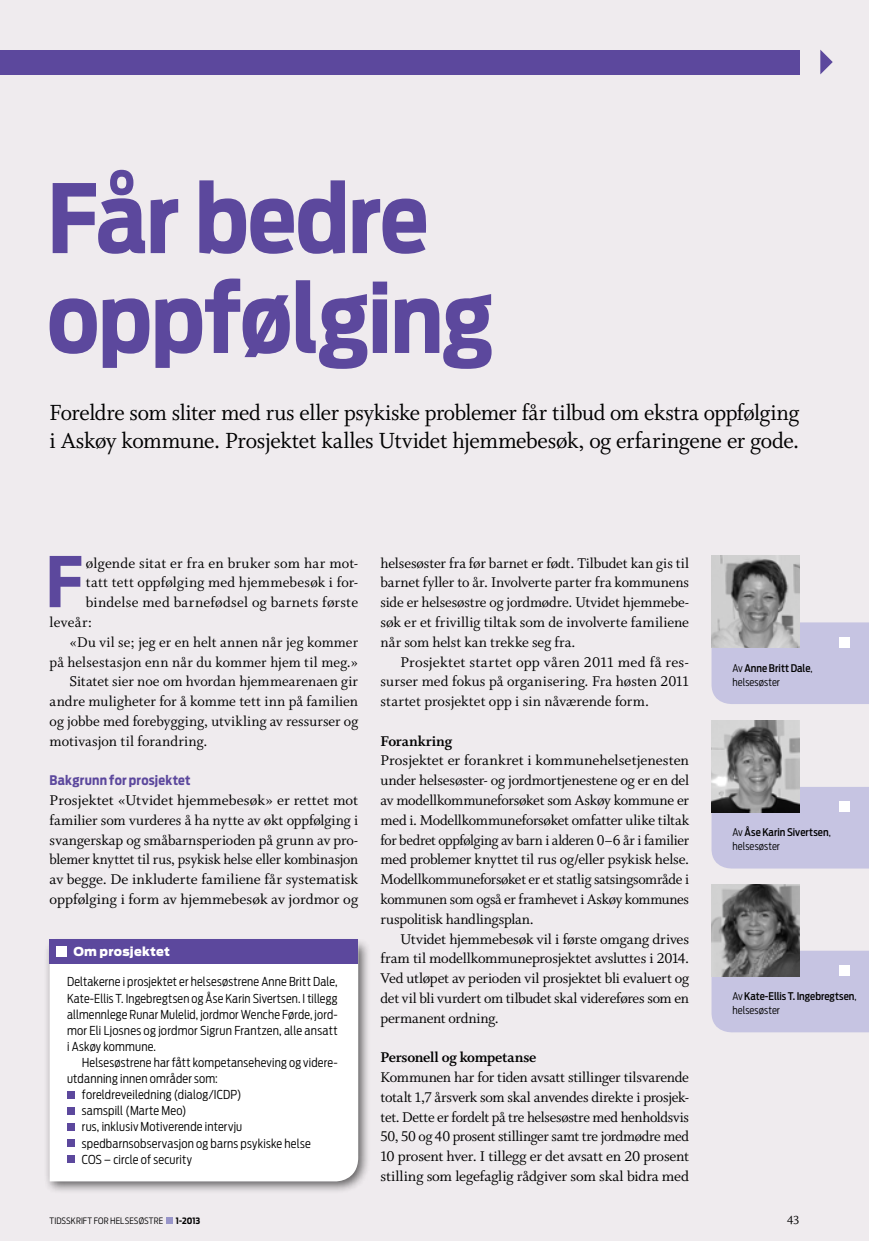
<style>
.page{position:relative;width:869px;height:1241px;background:#fff}
.page>*{position:absolute;margin:0;border:0;box-sizing:border-box;transform-origin:0 0}
.t1{font:700 94.5px/99.8px "Antenna Cond";letter-spacing:-.01em;color:#5c489d}
.t2{font:700 69.12px "Antenna Cond";color:#5c489d}
.t3{font:24.5px/28px "Whitman Roman LF";letter-spacing:-.015em;color:#000}
.t4{font:15.75px/19.8px "Whitman Roman LF";color:#000;text-align:justify}
.t5{font:15.75px "Whitman Bold LF";letter-spacing:-.015em;color:#000}
.t6{font:700 13.12px "Antenna Cond";letter-spacing:.015em;color:#5c489d}
.t7{font:13.12px "Whitman Roman LF";color:#000}
.t8{font:300 12.25px/16.1px "Antenna Cond";letter-spacing:.015em;color:#000;text-align:justify}
.t9{font:900 12.25px "Antenna";letter-spacing:.02em;color:#fff}
.t10{font:500 10.5px/14px "Antenna Cond";letter-spacing:.005em;color:#000}
.t11{font:300 10.5px/14px "Antenna Cond";letter-spacing:.01em;color:#000}
.t12{font:300 8.75px "Antenna Cond";letter-spacing:.015em;color:#000}
.t13{font:700 8.75px "Antenna Cond";color:#000}
.s1{font-weight:500}
.s2{font-weight:300}
</style>
<div class="page">
<div style="left:0;top:0;width:868px;height:1240px;background:#efebee"></div>
<div style="left:0;top:50px;width:799px;height:24px;background:#5c489d"></div>
<svg style="left:820px;top:50px;width:12px;height:24px"></svg>
<div style="left:711px;top:622px;width:157px;height:82px;background:#c6c4e2"></div>
<img style="left:711px;top:556px;width:88px;height:91px">
<div style="left:839px;top:637px;width:11px;height:10px;background:#fff"></div>
<div style="left:711px;top:786px;width:157px;height:83px;background:#c6c4e2"></div>
<img style="left:711px;top:720px;width:88px;height:92px">
<div style="left:839px;top:801px;width:11px;height:11px;background:#fff"></div>
<div style="left:711px;top:950px;width:157px;height:83px;background:#c6c4e2"></div>
<img style="left:711px;top:884px;width:88px;height:91px">
<div style="left:839px;top:965px;width:11px;height:11px;background:#fff"></div>
<div style="left:43px;top:937px;width:328px;height:257px;background:#000;opacity:.6"></div>
<div style="left:50px;top:964px;width:308px;height:217px;background:#fff"></div>
<div style="left:50px;top:939px;width:308px;height:25px;background:#5c489d"></div>
<div style="left:56px;top:946px;width:11px;height:11px;background:#fff"></div>
<div style="left:67px;top:1090px;width:8px;height:8px;background:#5c489d"></div>
<div style="left:67px;top:1106px;width:8px;height:8px;background:#5c489d"></div>
<div style="left:67px;top:1122px;width:8px;height:8px;background:#5c489d"></div>
<div style="left:67px;top:1139px;width:8px;height:7px;background:#5c489d"></div>
<div style="left:67px;top:1155px;width:8px;height:7px;background:#5c489d"></div>
<div style="left:166px;top:1216px;width:7px;height:7px;background:#9895c9"></div>
<h1 class="t1" style="left:47px;top:169px;width:448px">Får bedre oppfølging</h1>
<h3 class="t3" style="left:50px;top:398px;width:750px">Foreldre som sliter med rus eller psykiske problemer får tilbud om ekstra oppfølging i Askøy kommune. Prosjektet kalles Utvidet hjemmebesøk, og erfaringene er gode.</h3>
<h2 class="t2" style="left:46px;top:540px;width:39px">F</h2>
<p class="t4" style="left:86px;top:553px;width:273px">ølgende sitat er fra en bruker som har mot-</p>
<p class="t4" style="left:86px;top:573px;width:273px">tatt tett oppfølging med hjemmebesøk i for-</p>
<p class="t4" style="left:86px;top:592px;width:273px">bindelse med barnefødsel og barnets første</p>
<p class="t4" style="left:50px;top:612px;width:44px">leveår:</p>
<p class="t4" style="left:69px;top:632px;width:290px">«Du vil se; jeg er en helt annen når jeg kommer</p>
<p class="t4" style="left:50px;top:652px;width:310px">på helsestasjon enn når du kommer hjem til meg.»</p>
<p class="t4" style="left:69px;top:671px;width:290px">Sitatet sier noe om hvordan hjemmearenaen gir</p>
<p class="t4" style="left:50px;top:691px;width:310px">andre muligheter for å komme tett inn på familien</p>
<p class="t4" style="left:50px;top:711px;width:310px">og jobbe med forebygging, utvikling av ressurser og</p>
<p class="t4" style="left:50px;top:731px;width:159px">motivasjon til forandring.</p>
<p class="t6" style="left:50px;top:772px;width:142px">Bakgrunn for prosjektet</p>
<p class="t4" style="left:50px;top:790px;width:310px">Prosjektet «Utvidet hjemmebesøk» er rettet mot familier som vurderes å ha nytte av økt oppfølging i svangerskap og småbarnsperioden på grunn av pro&shy;blemer knyttet til rus, psykisk helse eller kombinasjon av begge. De inkluderte familiene får systematisk oppfølging i form av hjemmebesøk av jordmor og</p>
<p class="t9" style="left:73px;top:944px;width:98px">Om prosjektet</p>
<p class="t8" style="left:67px;top:973px;width:272px">Deltakerne i prosjektet er helsesøstrene Anne Britt Dale, Kate-Ellis T. Ingebregtsen og Åse Karin Sivertsen. I tillegg allmennlege Runar Mulelid, jordmor Wenche Førde, jord&shy;mor Eli Ljosnes og jordmor Sigrun Frantzen, alle ansatt i Askøy kommune.</p>
<p class="t8" style="left:82px;top:1054px;width:257px">Helsesøstrene har fått kompetanseheving og videre-</p>
<p class="t8" style="left:67px;top:1070px;width:152px">utdanning innen områder som:</p>
<p class="t8" style="left:82px;top:1086px;width:161px">foreldreveiledning (dialog/ICDP)</p>
<p class="t8" style="left:82px;top:1102px;width:106px">samspill (Marte Meo)</p>
<p class="t8" style="left:82px;top:1118px;width:162px">rus, inklusiv Motiverende intervju</p>
<p class="t8" style="left:82px;top:1134px;width:230px">spedbarnsobservasjon og barns psykiske helse</p>
<p class="t8" style="left:82px;top:1150px;width:112px">COS – circle of security</p>
<p class="t4" style="left:380px;top:553px;width:310px">helsesøster fra før barnet er født. Tilbudet kan gis til barnet fyller to år. Involverte parter fra kommunens side er helsesøstre og jordmødre. Utvidet hjemmebe&shy;søk er et frivillig tiltak som de involverte familiene når som helst kan trekke seg fra.</p>
<p class="t4" style="left:380px;top:652px;width:310px;text-indent:20px">Prosjektet startet opp våren 2011 med få res&shy;surser med fokus på organisering. Fra høsten 2011 startet prosjektet opp i sin nåværende form.</p>
<p class="t5" style="left:380px;top:732px;width:73px">Forankring</p>
<p class="t4" style="left:380px;top:751px;width:310px">Prosjektet er forankret i kommunehelsetjenesten under helsesøster- og jordmortjenestene og er en del av modellkommuneforsøket som Askøy kommune er med i. Modellkommuneforsøket omfatter ulike tiltak for bedret oppfølging av barn i alderen 0–6 år i familier med problemer knyttet til rus og/eller psykisk helse.<br>Modellkommuneforsøket er et statlig satsingsområde i kommunen som også er framhevet i Askøy kommunes ruspolitisk handlingsplan.</p>
<p class="t4" style="left:380px;top:929px;width:310px;text-indent:20px">Utvidet hjemmebesøk vil i første omgang drives fram til modellkommuneprosjektet avsluttes i 2014.<br>Ved utløpet av perioden vil prosjektet bli evaluert og det vil bli vurdert om tilbudet skal videreføres som en permanent ordning.</p>
<p class="t5" style="left:380px;top:1048px;width:157px">Personell og kompetanse</p>
<p class="t4" style="left:380px;top:1067px;width:310px">Kommunen har for tiden avsatt stillinger tilsvarende totalt 1,7 årsverk som skal anvendes direkte i prosjek&shy;tet. Dette er fordelt på tre helsesøstre med henholdsvis 50, 50 og 40 prosent stillinger samt tre jordmødre med 10 prosent hver. I tillegg er det avsatt en 20 prosent stilling som legefaglig rådgiver som skal bidra med</p>
<p class="t11" style="left:732px;top:660px;width:82px">Av <span class="s1">Anne Britt Dale</span>, helsesøster</p>
<p class="t10" style="left:732px;top:825px;width:100px"><span class="s2">Av</span> Åse Karin Sivertsen<span class="s2">, helsesøster</span></p>
<p class="t10" style="left:732px;top:989px;width:126px"><span class="s2">Av</span> Kate-Ellis T. Ingebregtsen<span class="s2">, helsesøster</span></p>
<p class="t12" style="left:50px;top:1214px;width:115px">TIDSSKRIFT FOR HELSESØSTRE</p>
<p class="t13" style="left:176px;top:1214px;width:26px">1-2013</p>
<p class="t7" style="left:786px;top:1212px;width:14px">43</p>
</div>
